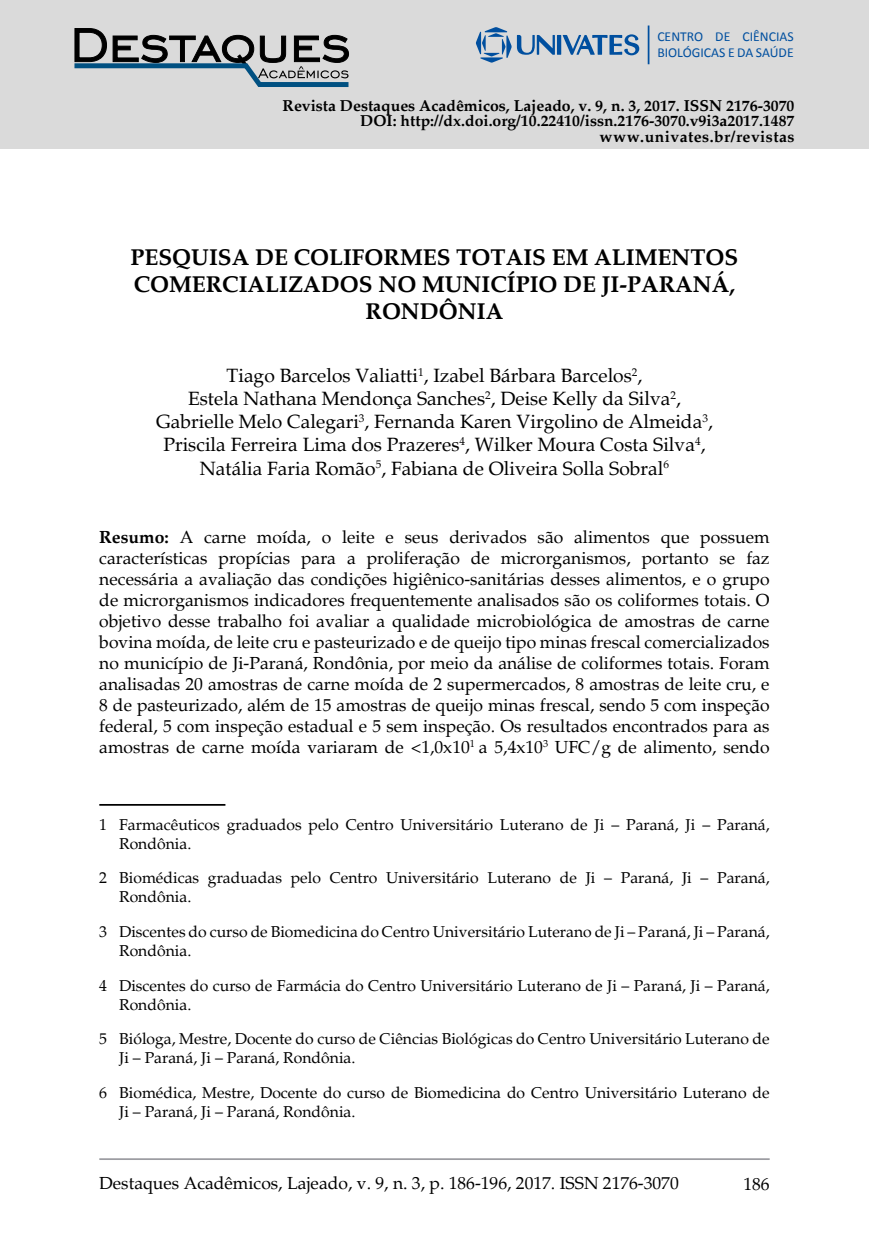
<style>
.page{position:relative;width:869px;height:1241px;background:#fff}
.page>*{position:absolute;margin:0;border:0;box-sizing:border-box;transform-origin:0 0}
.t1{font:700 22.75px/27.3px "Palatino";color:#000;text-align:center}
.t2{font:19.25px/23.1px "Palatino";color:#000;text-align:center}
.t3{font:17.5px/21px "Palatino";color:#000;text-align:justify}
.t4{font:15.75px/18.9px "Palatino";color:#000}
.t5{font:700 15.75px/15.8px "Palatino";color:#000;text-align:right}
.t6{font:13.65px/16.4px "Calibri";color:#004f9f}
.s1{font-weight:700}
</style>
<div class="page">
<hr style="left:99px;top:1157px;width:670px;height:2px;background:#9c9da2">
<div style="left:0;top:0;width:868px;height:149px;background:#dadada"></div>
<div style="left:556px;top:35px;width:5px;height:20px;background:#004f9f"></div>
<svg style="left:562px;top:34px;width:77px;height:21px"></svg>
<svg style="left:476px;top:27px;width:78px;height:36px"></svg>
<hr style="left:647px;top:25px;width:2px;height:39px;background:#004f9f">
<svg style="left:74px;top:28px;width:275px;height:59px"></svg>
<hr style="left:99px;top:803px;width:126px;height:2px;background:#000">
<p class="t6" style="left:657px;top:28px;width:138px">CENTRO DE CIÊNCIAS<br>BIOLÓGICAS E DA SAÚDE</p>
<p class="t5" style="left:282px;top:98px;width:513px">Revista Destaques Acadêmicos, Lajeado, v. 9, n. 3, 2017. ISSN 2176-3070<br>DOI: http://dx.doi.org/10.22410/issn.2176-3070.v9i3a2017.1487 www.univates.br/revistas</p>
<h1 class="t1" style="left:130px;top:243px;width:609px">PESQUISA DE COLIFORMES TOTAIS EM ALIMENTOS<br>COMERCIALIZADOS NO MUNICÍPIO DE JI-PARANÁ,<br>RONDÔNIA</h1>
<p class="t2" style="left:156px;top:364px;width:558px">Tiago Barcelos Valiatti<sup>1</sup>, Izabel Bárbara Barcelos<sup>2</sup>,<br>Estela Nathana Mendonça Sanches<sup>2</sup>, Deise Kelly da Silva<sup>2</sup>, Gabrielle Melo Calegari<sup>3</sup>, Fernanda Karen Virgolino de Almeida<sup>3</sup>, Priscila Ferreira Lima dos Prazeres<sup>4</sup>, Wilker Moura Costa Silva<sup>4</sup>, Natália Faria Romão<sup>5</sup>, Fabiana de Oliveira Solla Sobral<sup>6</sup></p>
<p class="t3" style="left:99px;top:526px;width:671px"><span class="s1">Resumo:</span> A carne moída, o leite e seus derivados são alimentos que possuem características propícias para a proliferação de microrganismos, portanto se faz necessária a avaliação das condições higiênico-sanitárias desses alimentos, e o grupo de microrganismos indicadores frequentemente analisados são os coliformes totais. O objetivo desse trabalho foi avaliar a qualidade microbiológica de amostras de carne bovina moída, de leite cru e pasteurizado e de queijo tipo minas frescal comercializados no município de Ji-Paraná, Rondônia, por meio da análise de coliformes totais. Foram analisadas 20 amostras de carne moída de 2 supermercados, 8 amostras de leite cru, e 8 de pasteurizado, além de 15 amostras de queijo minas frescal, sendo 5 com inspeção federal, 5 com inspeção estadual e 5 sem inspeção. Os resultados encontrados para as amostras de carne moída variaram de &lt;1,0x10<sup>1</sup> a 5,4x10<sup>3</sup> UFC/g de alimento, sendo</p>
<p class="t4" style="left:119px;top:815px;width:651px;text-indent:-20px">1 Farmacêuticos graduados pelo Centro Universitário Luterano de Ji – Paraná, Ji – Paraná,<br>Rondônia.</p>
<p class="t4" style="left:119px;top:868px;width:651px;text-indent:-20px">2 Biomédicas graduadas pelo Centro Universitário Luterano de Ji – Paraná, Ji – Paraná,<br>Rondônia.</p>
<p class="t4" style="left:119px;top:922px;width:651px;text-indent:-20px">3 Discentes do curso de Biomedicina do Centro Universitário Luterano de Ji – Paraná, Ji – Paraná,<br>Rondônia.</p>
<p class="t4" style="left:119px;top:975px;width:651px;text-indent:-20px">4 Discentes do curso de Farmácia do Centro Universitário Luterano de Ji – Paraná, Ji – Paraná,<br>Rondônia.</p>
<p class="t4" style="left:119px;top:1029px;width:651px;text-indent:-20px">5 Bióloga, Mestre, Docente do curso de Ciências Biológicas do Centro Universitário Luterano de<br>Ji – Paraná, Ji – Paraná, Rondônia.</p>
<p class="t4" style="left:119px;top:1083px;width:651px;text-indent:-20px">6 Biomédica, Mestre, Docente do curso de Biomedicina do Centro Universitário Luterano de<br>Ji – Paraná, Ji – Paraná, Rondônia.</p>
<p class="t3" style="left:99px;top:1172px;width:580px">Destaques Acadêmicos, Lajeado, v. 9, n. 3, p. 186-196, 2017. ISSN 2176-3070</p>
<p class="t3" style="left:743px;top:1173px;width:28px">186</p>
</div>
